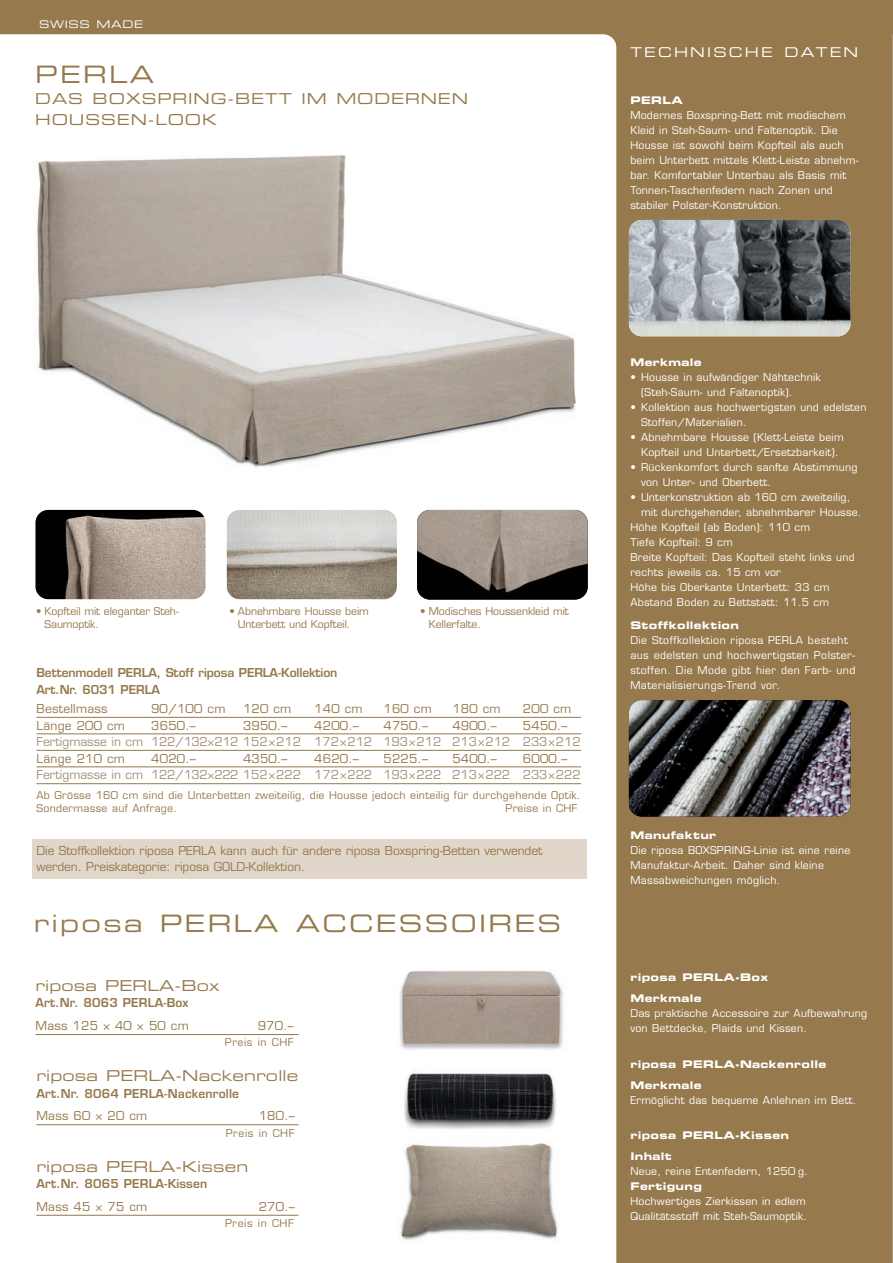
<style>
.page{position:relative;width:893px;height:1263px;background:#96794c}
.page>*{position:absolute;margin:0;border:0;box-sizing:border-box;transform-origin:0 0}
.t1{font:24px "Eurostile Extended Two";letter-spacing:.095em;color:#96794c}
.t2{font:15px "Eurostile Extended Two";letter-spacing:.01em;color:#96794c}
.t3{font:15px/21px "Eurostile Extended Two";letter-spacing:.06em;color:#96794c}
.t4{font:13.5px "Eurostile Extended Two";letter-spacing:.165em;color:#fff}
.t5{font:12px "Eurostile";letter-spacing:.02em;color:#96794c}
.t6{font:600 12px/16.5px "Eurostile";letter-spacing:.01em;color:#96794c}
.t7{font:12px "Eurostile";color:#a59078}
.t8{font:12px/16.5px "Eurostile";letter-spacing:-.005em;color:#96794c}
.t9{font:10.5px/15px "Eurostile";letter-spacing:.02em;color:#fff}
.t10{font:10.5px/15px "Eurostile";letter-spacing:.04em;color:#fff}
.t11{font:10.5px/21px "Eurostile Bold Extended Two";letter-spacing:.03em;color:#fff}
.t12{font:10.5px/13.5px "Eurostile";letter-spacing:.03em;color:#96794c}
.t13{font:10.5px/13.5px "Eurostile";letter-spacing:-.005em;color:#96794c}
.t14{font:10.5px "Eurostile";letter-spacing:.055em;color:#96794c}
.t15{font:10.5px "Eurostile Extended Two";letter-spacing:.06em;color:#fff}
</style>
<div class="page">
<div style="left:0;top:34px;width:616px;height:1229px;background:#fff"></div>
<svg style="left:892px;top:34px;width:1px;height:1229px"></svg>
<img style="left:0;top:133px;width:596px;height:355px">
<img style="left:227px;top:510px;width:170px;height:89px;border-radius:13px">
<img style="left:35px;top:510px;width:171px;height:89px;border-radius:13px">
<img style="left:417px;top:510px;width:171px;height:89px;border-radius:13px">
<hr style="left:36px;top:717px;width:545px;height:1px;background:#96794c">
<hr style="left:36px;top:734px;width:545px;height:1px;background:#96794c">
<hr style="left:36px;top:750px;width:545px;height:1px;background:#96794c">
<hr style="left:36px;top:767px;width:545px;height:1px;background:#96794c">
<hr style="left:36px;top:783px;width:545px;height:1px;background:#96794c">
<hr style="left:36px;top:1034px;width:263px;height:1px;background:#96794c">
<img style="left:382px;top:962px;width:197px;height:95px">
<img style="left:629px;top:220px;width:221px;height:116px;border-radius:13px">
<img style="left:629px;top:700px;width:221px;height:116px;border-radius:13px">
<div style="left:32px;top:839px;width:554px;height:40px;background:#e0d6ca"></div>
<hr style="left:36px;top:1124px;width:263px;height:1px;background:#96794c">
<hr style="left:36px;top:1215px;width:263px;height:1px;background:#96794c">
<img style="left:394px;top:1066px;width:173px;height:72px">
<img style="left:387px;top:1139px;width:185px;height:113px">
<p class="t15" style="left:39px;top:17px;width:106px">SWISS MADE</p>
<h1 class="t1" style="left:35px;top:58px;width:120px">PERLA</h1>
<h2 class="t3" style="left:35px;top:88px;width:434px">DAS BOXSPRING-BETT IM MODERNEN<br>HOUSSEN-LOOK</h2>
<p class="t4" style="left:630px;top:43px;width:229px">TECHNISCHE DATEN</p>
<p class="t11" style="left:630px;top:89px;width:54px">PERLA</p>
<p class="t9" style="left:630px;top:107px;width:230px">Modernes Boxspring-Bett mit modischem Kleid in Steh-Saum- und Faltenoptik. Die Housse ist sowohl beim Kopfteil als auch beim Unterbett mittels Klett-Leiste abnehm&shy;bar. Komfortabler Unterbau als Basis mit Tonnen-Taschenfedern nach Zonen und stabiler Polster-Konstruktion.</p>
<p class="t13" style="left:45px;top:604px;width:136px;text-indent:-9px">• Kopfteil mit eleganter Steh-<br>Saumoptik.</p>
<p class="t6" style="left:36px;top:664px;width:302px">Bettenmodell PERLA, Stoff riposa PERLA-Kollektion<br>Art.Nr. 6031 PERLA</p>
<p class="t5" style="left:36px;top:701px;width:73px">Bestellmass</p>
<p class="t5" style="left:151px;top:701px;width:76px">90/100 cm</p>
<p class="t5" style="left:243px;top:701px;width:50px">120 cm</p>
<p class="t5" style="left:314px;top:701px;width:50px">140 cm</p>
<p class="t5" style="left:383px;top:701px;width:50px">160 cm</p>
<p class="t5" style="left:452px;top:701px;width:50px">180 cm</p>
<p class="t5" style="left:523px;top:701px;width:50px">200 cm</p>
<p class="t5" style="left:36px;top:718px;width:90px">Länge 200 cm</p>
<p class="t5" style="left:151px;top:718px;width:46px">3650.–</p>
<p class="t5" style="left:243px;top:718px;width:46px">3950.–</p>
<p class="t5" style="left:314px;top:718px;width:46px">4200.–</p>
<p class="t5" style="left:383px;top:718px;width:46px">4750.–</p>
<p class="t5" style="left:452px;top:718px;width:46px">4900.–</p>
<p class="t5" style="left:523px;top:718px;width:46px">5450.–</p>
<p class="t7" style="left:36px;top:734px;width:546px">Fertigmasse in cm 122 / 132 × 212 152 × 212 172 × 212 193 × 212 213 × 212 233 × 212</p>
<p class="t5" style="left:36px;top:751px;width:90px">Länge 210 cm</p>
<p class="t5" style="left:151px;top:751px;width:46px">4020.–</p>
<p class="t5" style="left:243px;top:751px;width:46px">4350.–</p>
<p class="t5" style="left:314px;top:751px;width:46px">4620.–</p>
<p class="t5" style="left:383px;top:751px;width:46px">5225.–</p>
<p class="t5" style="left:452px;top:751px;width:46px">5400.–</p>
<p class="t5" style="left:523px;top:751px;width:46px">6000.–</p>
<p class="t7" style="left:36px;top:767px;width:546px">Fertigmasse in cm 122 / 132 × 222 152 × 222 172 × 222 193 × 222 213 × 222 233 × 222</p>
<p class="t12" style="left:36px;top:788px;width:546px">Ab Grösse 160 cm sind die Unterbetten zweiteilig, die Housse jedoch einteilig für durchgehende Optik.<br>Sondermasse auf Anfrage.</p>
<p class="t13" style="left:238px;top:604px;width:132px;text-indent:-9px">• Abnehmbare Housse beim<br>Unterbett und Kopfteil.</p>
<p class="t13" style="left:429px;top:604px;width:142px;text-indent:-9px">• Modisches Houssenkleid mit<br>Kellerfalte.</p>
<p class="t12" style="left:505px;top:801px;width:73px">Preise in CHF</p>
<p class="t8" style="left:36px;top:842px;width:508px">Die Stoffkollektion riposa PERLA kann auch für andere riposa Boxspring-Betten verwendet werden. Preiskategorie: riposa GOLD-Kollektion.</p>
<h1 class="t1" style="left:34px;top:907px;width:529px">riposa PERLA ACCESSOIRES</h1>
<h2 class="t2" style="left:36px;top:975px;width:185px">riposa PERLA-Box</h2>
<p class="t6" style="left:36px;top:995px;width:155px">Art.Nr. 8063 PERLA-Box</p>
<p class="t5" style="left:36px;top:1018px;width:155px">Mass 125 × 40 × 50 cm</p>
<p class="t5" style="left:258px;top:1018px;width:37px">970.–</p>
<p class="t14" style="left:225px;top:1036px;width:70px">Preis in CHF</p>
<h2 class="t2" style="left:36px;top:1065px;width:263px">riposa PERLA-Nackenrolle</h2>
<p class="t6" style="left:36px;top:1085px;width:204px">Art.Nr. 8064 PERLA-Nackenrolle</p>
<p class="t5" style="left:36px;top:1108px;width:112px">Mass 60 × 20 cm</p>
<p class="t5" style="left:259px;top:1108px;width:37px">180.–</p>
<p class="t14" style="left:226px;top:1126px;width:70px">Preis in CHF</p>
<h2 class="t2" style="left:36px;top:1156px;width:213px">riposa PERLA-Kissen</h2>
<p class="t6" style="left:36px;top:1175px;width:172px">Art.Nr. 8065 PERLA-Kissen</p>
<p class="t5" style="left:36px;top:1199px;width:112px">Mass 45 × 75 cm</p>
<p class="t5" style="left:259px;top:1199px;width:37px">270.–</p>
<p class="t14" style="left:225px;top:1217px;width:70px">Preis in CHF</p>
<p class="t11" style="left:630px;top:352px;width:73px">Merkmale</p>
<p class="t9" style="left:641px;top:370px;width:181px;text-indent:-11px">• Housse in aufwändiger Nähtechnik (Steh-Saum- und Faltenoptik).</p>
<p class="t9" style="left:641px;top:400px;width:227px;text-indent:-11px">• Kollektion aus hochwertigsten und edelsten<br>Stoffen/Materialien.</p>
<p class="t9" style="left:630px;top:430px;width:215px;text-align:center">• Abnehmbare Housse (Klett-Leiste beim<br>Kopfteil und Unterbett/Ersetzbarkeit).</p>
<p class="t9" style="left:641px;top:460px;width:218px;text-indent:-11px">• Rückenkomfort durch sanfte Abstimmung von Unter- und Oberbett.</p>
<p class="t9" style="left:630px;top:490px;width:221px">• Unterkonstruktion ab 160 cm zweiteilig,</p>
<p class="t9" style="left:641px;top:505px;width:222px">mit durchgehender, abnehmbarer Housse.</p>
<p class="t9" style="left:630px;top:520px;width:181px">Höhe Kopfteil (ab Boden): 110 cm</p>
<p class="t9" style="left:630px;top:535px;width:104px">Tiefe Kopfteil: 9 cm</p>
<p class="t9" style="left:630px;top:550px;width:226px">Breite Kopfteil: Das Kopfteil steht links und</p>
<p class="t9" style="left:630px;top:565px;width:152px">rechts jeweils ca. 15 cm vor</p>
<p class="t9" style="left:630px;top:580px;width:201px">Höhe bis Oberkante Unterbett: 33 cm</p>
<p class="t9" style="left:630px;top:595px;width:200px">Abstand Boden zu Bettstatt: 11.5 cm</p>
<p class="t11" style="left:630px;top:614px;width:110px">Stoffkollektion</p>
<p class="t10" style="left:630px;top:632px;width:227px">Die Stoffkollektion riposa PERLA besteht aus edelsten und hochwertigsten Polster&shy;stoffen. Die Mode gibt hier den Farb- und Materialisierungs-Trend vor.</p>
<p class="t11" style="left:630px;top:824px;width:87px">Manufaktur</p>
<p class="t9" style="left:630px;top:842px;width:222px">Die riposa BOXSPRING-Linie ist eine reine<br>Manufaktur-Arbeit. Daher sind kleine<br>Massabweichungen möglich.</p>
<p class="t11" style="left:630px;top:967px;width:139px">riposa PERLA-Box<br>Merkmale</p>
<p class="t9" style="left:630px;top:1006px;width:238px">Das praktische Accessoire zur Aufbewahrung von Bettdecke, Plaids und Kissen.</p>
<p class="t11" style="left:630px;top:1054px;width:197px">riposa PERLA-Nackenrolle<br>Merkmale</p>
<p class="t9" style="left:630px;top:1093px;width:228px">Ermöglicht das bequeme Anlehnen im Bett.</p>
<p class="t11" style="left:630px;top:1124px;width:160px">riposa PERLA-Kissen<br>Inhalt</p>
<p class="t9" style="left:630px;top:1163px;width:179px">Neue, reine Entenfedern, 1250 g.</p>
<p class="t11" style="left:630px;top:1175px;width:73px">Fertigung</p>
<p class="t9" style="left:630px;top:1193px;width:178px">Hochwertiges Zierkissen in edlem<br>Qualitätsstoff mit Steh-Saumoptik.</p>
</div>
